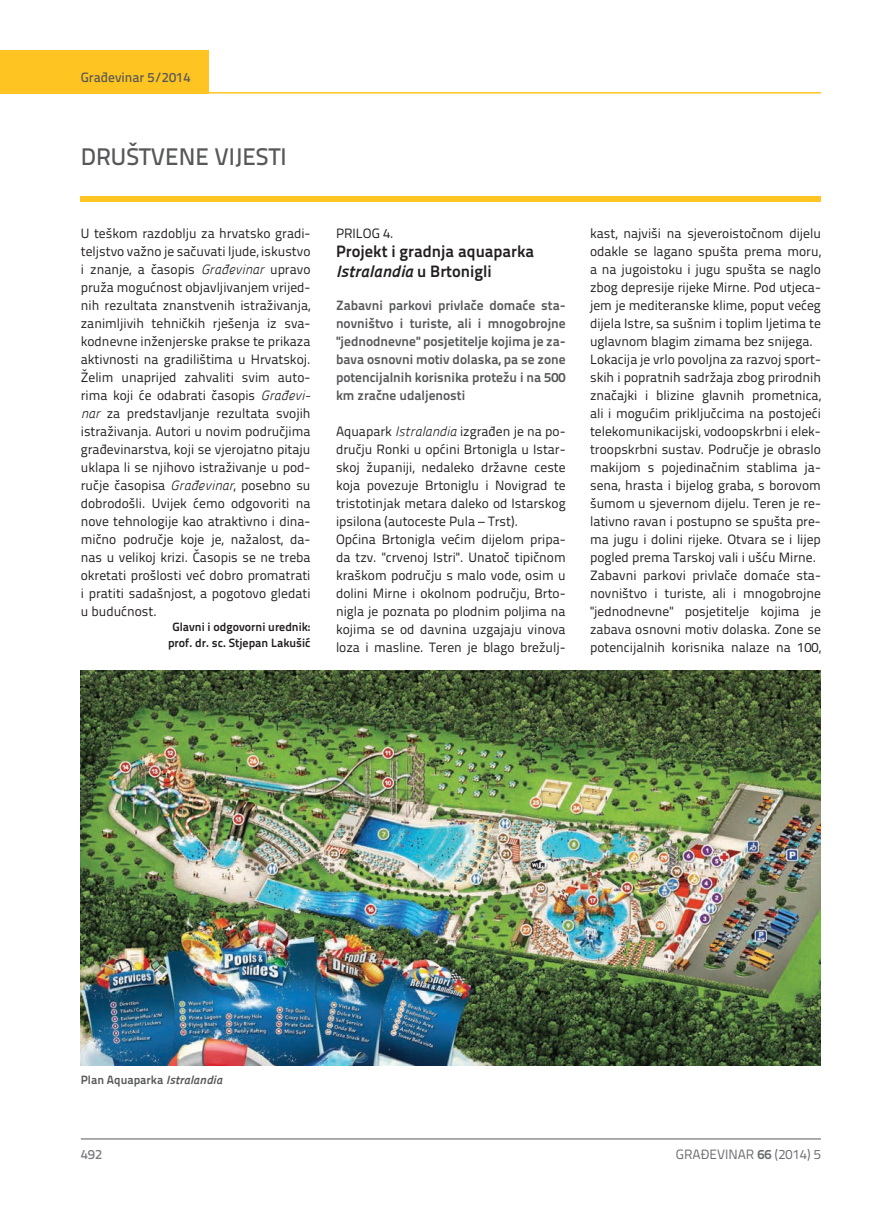
<style>
.page{position:relative;width:872px;height:1212px;background:#fff}
.page>*{position:absolute;margin:0;border:0;box-sizing:border-box;transform-origin:0 0}
.t1{font:500 24px "Titillium Text 22 L";color:#57585a}
.t2{font:700 16.5px "Titillium Text 22 L";color:#231f20}
.t3{font:italic 16.5px "Panefresco 800 wt";color:#231f20}
.t4{font:13.5px/18px "Titillium Text 22 L";color:#231f20}
.t5{font:700 13.5px/18px "Titillium Text 22 L";color:#57585a;text-align:justify}
.t6{font:13.5px "Titillium Text 22 L";color:#6c6d70}
.t7{font:500 13.5px "Titillium Text 22 L";color:#57585a}
.t8{font:500 13.5px "Titillium Text 22 L";color:#787a7d}
.t9{font:700 12px/16.5px "Titillium Text 22 L";color:#231f20;text-align:center}
.t10{font:700 12px "Titillium Text 22 L";color:#57585a}
.s1{font-family:"Panefresco 250 wt";font-style:italic}
.s2{font-family:"Titillium Text 22 L";font-weight:700;font-style:normal}
.s3{font-family:"Panefresco 800 wt";font-weight:400;font-style:italic}
.s4{font-weight:700}
</style>
<div class="page">
<hr style="left:81px;top:1139px;width:740px;height:1px;background:#57585a">
<hr style="left:208px;top:92px;width:613px;height:2px;background:#fec422">
<div style="left:0;top:50px;width:208px;height:44px;background:#fec422"></div>
<div style="left:81px;top:196px;width:740px;height:6px;background:#fec422"></div>
<img style="left:81px;top:670px;width:740px;height:395px">
<p class="t7" style="left:81px;top:67px;width:111px">Građevinar 5/2014</p>
<h1 class="t1" style="left:81px;top:138px;width:207px">DRUŠTVENE VIJESTI</h1>
<p class="t4" style="left:81px;top:223px;width:231px;text-align:justify">U teškom razdoblju za hrvatsko gradi&shy;teljstvo važno je sačuvati ljude, iskustvo i znanje, a časopis <span class="s1">Građevinar</span> upravo pruža mogućnost objavljivanjem vrijed&shy;nih rezultata znanstvenih istraživanja, zanimljivih tehničkih rješenja iz sva&shy;kodnevne inženjerske prakse te prikaza aktivnosti na gradilištima u Hrvatskoj.<br>Želim unaprijed zahvaliti svim auto&shy;rima koji će odabrati časopis <span class="s1">Građevi&shy;nar</span> za predstavljanje rezultata svojih istraživanja. Autori u novim područjima građevinarstva, koji se vjerojatno pitaju uklapa li se njihovo istraživanje u pod&shy;ručje časopisa <span class="s1">Građevinar</span>, posebno su dobrodošli. Uvijek ćemo odgovoriti na nove tehnologije kao atraktivno i dina&shy;mično područje koje je, nažalost, da&shy;nas u velikoj krizi. Časopis se ne treba okretati prošlosti već dobro promatrati i pratiti sadašnjost, a pogotovo gledati u budućnost.</p>
<p class="t9" style="left:168px;top:618px;width:144px">Glavni i odgovorni urednik: prof. dr. sc. Stjepan Lakušić</p>
<p class="t4" style="left:336px;top:223px;width:59px">PRILOG 4.</p>
<p class="t2" style="left:336px;top:239px;width:200px">Projekt i gradnja aquaparka</p>
<p class="t3" style="left:336px;top:258px;width:157px">Istralandia <span class="s2">u Brtonigli</span></p>
<p class="t5" style="left:336px;top:295px;width:231px">Zabavni parkovi privlače domaće sta&shy;novništvo i turiste, ali i mnogobrojne "jednodnevne" posjetitelje kojima je za&shy;bava osnovni motiv dolaska, pa se zone potencijalnih korisnika protežu i na 500 km zračne udaljenosti</p>
<p class="t4" style="left:336px;top:421px;width:231px">Aquapark <span class="s1">Istralandia</span> izgrađen je na po&shy;dručju Ronki u općini Brtonigla u Istar&shy;skoj županiji, nedaleko državne ceste koja povezuje Brtoniglu i Novigrad te tristotinjak metara daleko od Istarskog ipsilona (autoceste Pula – Trst).<br>Općina Brtonigla većim dijelom pripa&shy;da tzv. "crvenoj Istri". Unatoč tipičnom kraškom području s malo vode, osim u dolini Mirne i okolnom području, Brto&shy;nigla je poznata po plodnim poljima na kojima se od davnina uzgajaju vinova loza i masline. Teren je blago brežulj-</p>
<p class="t4" style="left:590px;top:223px;width:232px">kast, najviši na sjeveroistočnom dijelu odakle se lagano spušta prema moru, a na jugoistoku i jugu spušta se naglo zbog depresije rijeke Mirne. Pod utjeca&shy;jem je mediteranske klime, poput većeg dijela Istre, sa sušnim i toplim ljetima te uglavnom blagim zimama bez snijega.<br>Lokacija je vrlo povoljna za razvoj sport&shy;skih i popratnih sadržaja zbog prirodnih značajki i blizine glavnih prometnica, ali i mogućim priključcima na postojeći telekomunikacijski, vodoopskrbni i elek&shy;troopskrbni sustav. Područje je obraslo makijom s pojedinačnim stablima ja&shy;sena, hrasta i bijelog graba, s borovom šumom u sjevernom dijelu. Teren je re&shy;lativno ravan i postupno se spušta pre&shy;ma jugu i dolini rijeke. Otvara se i lijep pogled prema Tarskoj vali i ušću Mirne.<br>Zabavni parkovi privlače domaće sta&shy;novništvo i turiste, ali i mnogobrojne "jednodnevne" posjetitelje kojima je zabava osnovni motiv dolaska. Zone se potencijalnih korisnika nalaze na 100,</p>
<p class="t10" style="left:81px;top:1071px;width:143px">Plan Aquaparka <span class="s3">Istralandia</span></p>
<p class="t8" style="left:81px;top:1144px;width:23px">492</p>
<p class="t6" style="left:676px;top:1144px;width:146px">GRAĐEVINAR <span class="s4">66</span> (2014) 5</p>
</div>
